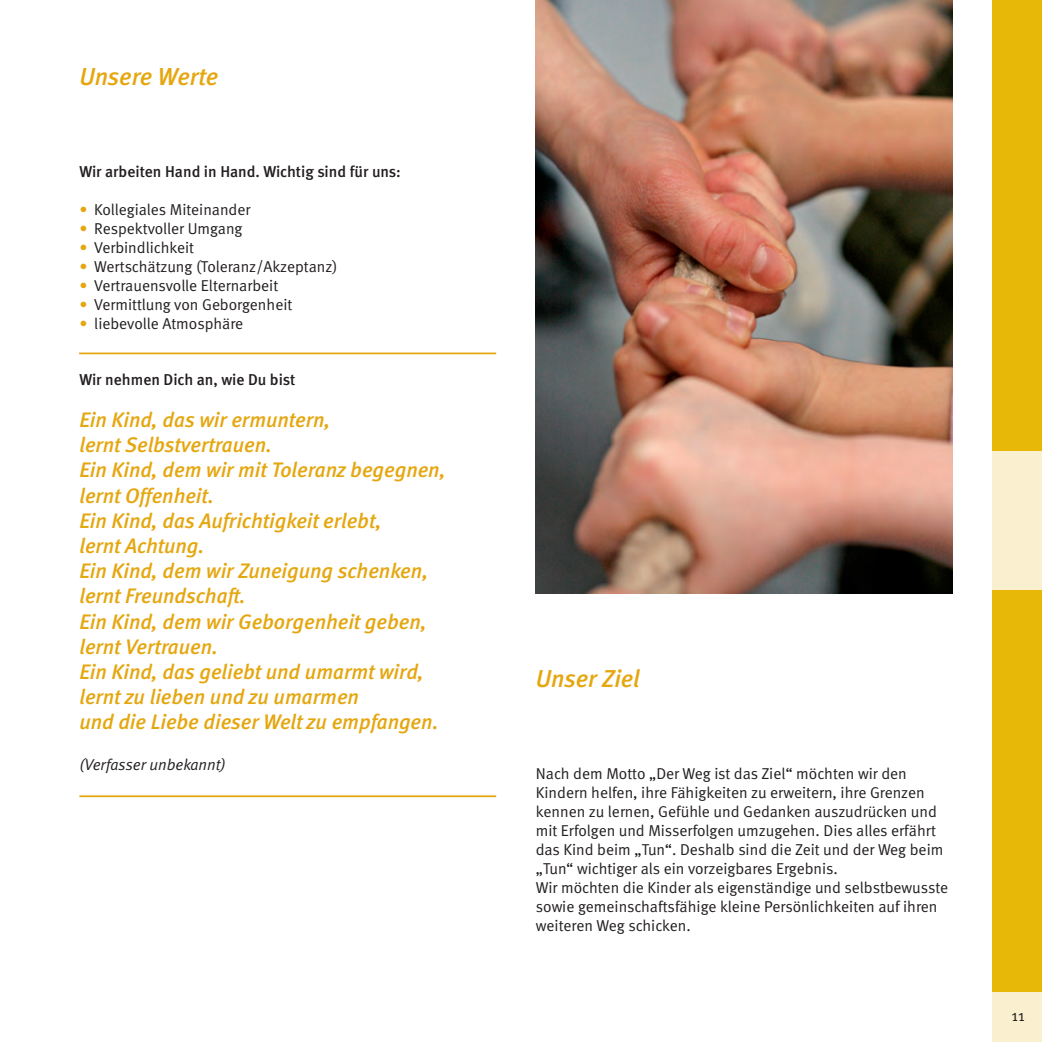
<style>
.page{position:relative;width:1042px;height:1042px;background:#fff}
.page>*{position:absolute;margin:0;border:0;box-sizing:border-box;transform-origin:0 0}
.t1{font:italic 500 24.5px "Meta";letter-spacing:-.005em;color:#e5a710}
.t2{font:italic 500 21px/25.2px "Meta";color:#e5a710}
.t3{font:15.75px/18.9px "Meta Normal";color:#231f20}
.t4{font:500 15.75px "Meta";color:#231f20}
.t5{font:italic 15.75px "Meta Normal";color:#231f20}
.s1{color:#e5a710}
</style>
<div class="page">
<div style="left:992px;top:0;width:50px;height:1042px;background:#e8b809"></div>
<div style="left:992px;top:451px;width:50px;height:139px;background:#faefce"></div>
<div style="left:992px;top:992px;width:50px;height:50px;background:#faefce"></div>
<img style="left:536px;top:0;width:416px;height:593px">
<hr style="left:79px;top:795px;width:417px;height:2px;background:#e5a710">
<hr style="left:79px;top:352px;width:417px;height:2px;background:#e5a710">
<h1 class="t1" style="left:79px;top:68px;width:140px">Unsere Werte</h1>
<p class="t4" style="left:79px;top:166px;width:323px">Wir arbeiten Hand in Hand. Wichtig sind für uns:</p>
<p class="t3" style="left:79px;top:202px;width:173px"><span class="s1">•</span> Kollegiales Miteinander</p>
<p class="t3" style="left:79px;top:221px;width:165px"><span class="s1">•</span> Respektvoller Umgang</p>
<p class="t3" style="left:79px;top:240px;width:116px"><span class="s1">•</span> Verbindlichkeit</p>
<p class="t3" style="left:79px;top:258px;width:259px"><span class="s1">•</span> Wertschätzung (Toleranz/Akzeptanz)</p>
<p class="t3" style="left:79px;top:277px;width:200px"><span class="s1">•</span> Vertrauensvolle Elternarbeit</p>
<p class="t3" style="left:79px;top:296px;width:214px"><span class="s1">•</span> Vermittlung von Geborgenheit</p>
<p class="t3" style="left:79px;top:315px;width:165px"><span class="s1">•</span> liebevolle Atmosphäre</p>
<p class="t4" style="left:79px;top:374px;width:217px">Wir nehmen Dich an, wie Du bist</p>
<p class="t2" style="left:79px;top:409px;width:368px">Ein Kind, das wir ermuntern,<br>lernt Selbstvertrauen.<br>Ein Kind, dem wir mit Toleranz begegnen, lernt Offenheit.<br>Ein Kind, das Aufrichtigkeit erlebt,<br>lernt Achtung.<br>Ein Kind, dem wir Zuneigung schenken, lernt Freundschaft.<br>Ein Kind, dem wir Geborgenheit geben, lernt Vertrauen.<br>Ein Kind, das geliebt und umarmt wird, lernt zu lieben und zu umarmen<br>und die Liebe dieser Welt zu empfangen.</p>
<p class="t5" style="left:79px;top:759px;width:148px">(Verfasser unbekannt)</p>
<h1 class="t1" style="left:536px;top:670px;width:105px">Unser Ziel</h1>
<p class="t3" style="left:536px;top:766px;width:414px">Nach dem Motto „Der Weg ist das Ziel“ möchten wir den Kindern helfen, ihre Fähigkeiten zu erweitern, ihre Grenzen kennen zu lernen, Gefühle und Gedanken auszudrücken und mit Erfolgen und Misserfolgen umzugehen. Dies alles erfährt das Kind beim „Tun“. Deshalb sind die Zeit und der Weg beim „Tun“ wichtiger als ein vorzeigbares Ergebnis.<br>Wir möchten die Kinder als eigenständige und selbstbewusste sowie gemeinschaftsfähige kleine Persönlichkeiten auf ihren weiteren Weg schicken.</p>
<p class="t3" style="left:1011px;top:1008px;width:15px">11</p>
</div>
